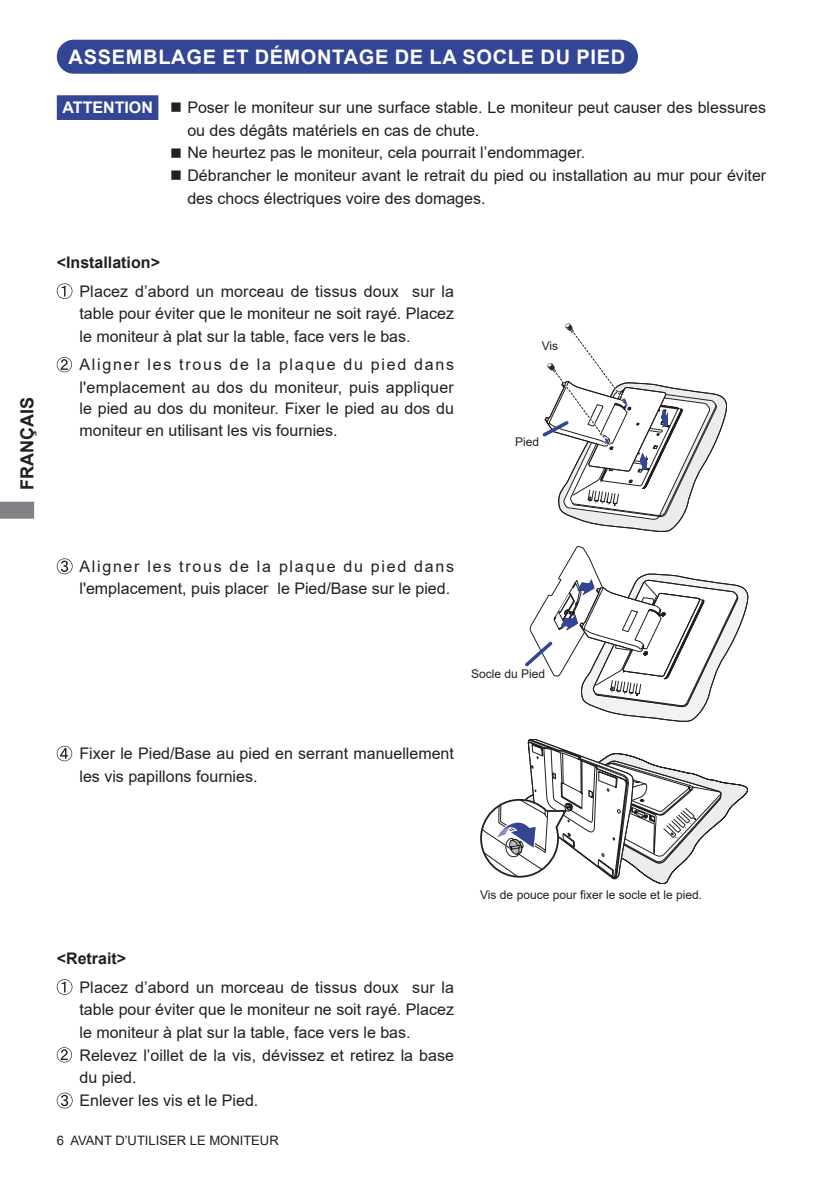
<style>
.page{position:relative;width:840px;height:1191px;background:#fff}
.page>*{position:absolute;margin:0;border:0;box-sizing:border-box;transform-origin:0 0}
.t1{font:700 20px "Arial";letter-spacing:.035em;color:#fff}
.t2{font:700 18px "Arial";color:#231f20}
.t3{font:16px/22.6px "Arial";color:#231f20}
.t4{font:700 16px "Arial";color:#231f20}
.t5{font:700 16px "Arial";color:#fff}
.t6{font:13px "Arial";color:#231f20}
.t7{font:12px "Arial";color:#231f20}
</style>
<div class="page">
<svg style="left:0;top:502px;width:34px;height:16px"></svg>
<div style="left:58px;top:41px;width:578px;height:32px;background:#334595;border-radius:16px"></div>
<div style="left:57px;top:40px;width:580px;height:34px;border:2px solid #334595;border-radius:16px"></div>
<div style="left:57px;top:95px;width:101px;height:25px;background:#334595;border:2px solid #334595"></div>
<svg style="left:57px;top:979px;width:15px;height:16px"></svg>
<svg style="left:57px;top:1047px;width:15px;height:15px"></svg>
<svg style="left:57px;top:1092px;width:15px;height:16px"></svg>
<svg style="left:57px;top:283px;width:15px;height:16px"></svg>
<svg style="left:57px;top:357px;width:15px;height:15px"></svg>
<svg style="left:57px;top:558px;width:15px;height:16px"></svg>
<svg style="left:57px;top:746px;width:15px;height:15px"></svg>
<svg style="left:542px;top:323px;width:184px;height:209px"></svg>
<svg style="left:525px;top:546px;width:222px;height:175px"></svg>
<svg style="left:480px;top:739px;width:267px;height:145px"></svg>
<p class="t2" style="left:14px;top:490px;width:94px;rotate:-90deg">FRANÇAIS</p>
<p class="t1" style="left:68px;top:43px;width:558px">ASSEMBLAGE ET DÉMONTAGE DE LA SOCLE DU PIED</p>
<p class="t3" style="left:187px;top:96px;width:580px;text-indent:-17px">■ Poser le moniteur sur une surface stable. Le moniteur peut causer des blessures ou des dégâts matériels en cas de chute.</p>
<p class="t3" style="left:170px;top:141px;width:416px">■ Ne heurtez pas le moniteur, cela pourrait l’endommager.</p>
<p class="t3" style="left:187px;top:164px;width:580px;text-indent:-17px">■ Débrancher le moniteur avant le retrait du pied ou installation au mur pour éviter des chocs électriques voire des domages.</p>
<p class="t5" style="left:62px;top:96px;width:92px">ATTENTION</p>
<p class="t4" style="left:57px;top:251px;width:105px">&lt;Installation&gt;</p>
<p class="t3" style="left:79px;top:280px;width:376px;text-align:justify">Placez d’abord un morceau de tissus doux sur la table pour éviter que le moniteur ne soit rayé. Placez le moniteur à plat sur la table, face vers le bas.</p>
<p class="t3" style="left:79px;top:354px;width:376px;line-height:21.8px;text-align:justify">Aligner les trous de la plaque du pied dans l'emplacement au dos du moniteur, puis appliquer le pied au dos du moniteur. Fixer le pied au dos du moniteur en utilisant les vis fournies.</p>
<p class="t7" style="left:541px;top:337px;width:18px">Vis</p>
<p class="t7" style="left:514px;top:433px;width:26px">Pied</p>
<p class="t3" style="left:79px;top:555px;width:376px">Aligner les trous de la plaque du pied dans l'emplacement, puis placer le Pied/Base sur le pied.</p>
<p class="t7" style="left:471px;top:665px;width:76px">Socle du Pied</p>
<p class="t3" style="left:79px;top:742px;width:376px">Fixer le Pied/Base au pied en serrant manuellement les vis papillons fournies.</p>
<p class="t4" style="left:57px;top:947px;width:71px">&lt;Retrait&gt;</p>
<p class="t3" style="left:79px;top:975px;width:376px">Placez d’abord un morceau de tissus doux sur la table pour éviter que le moniteur ne soit rayé. Placez le moniteur à plat sur la table, face vers le bas.<br>Relevez l’oillet de la vis, dévissez et retirez la base du pied.<br>Enlever les vis et le Pied.</p>
<p class="t6" style="left:57px;top:1131px;width:223px">6 AVANT D’UTILISER LE MONITEUR</p>
<p class="t7" style="left:480px;top:886px;width:223px">Vis de pouce pour fixer le socle et le pied.</p>
</div>
